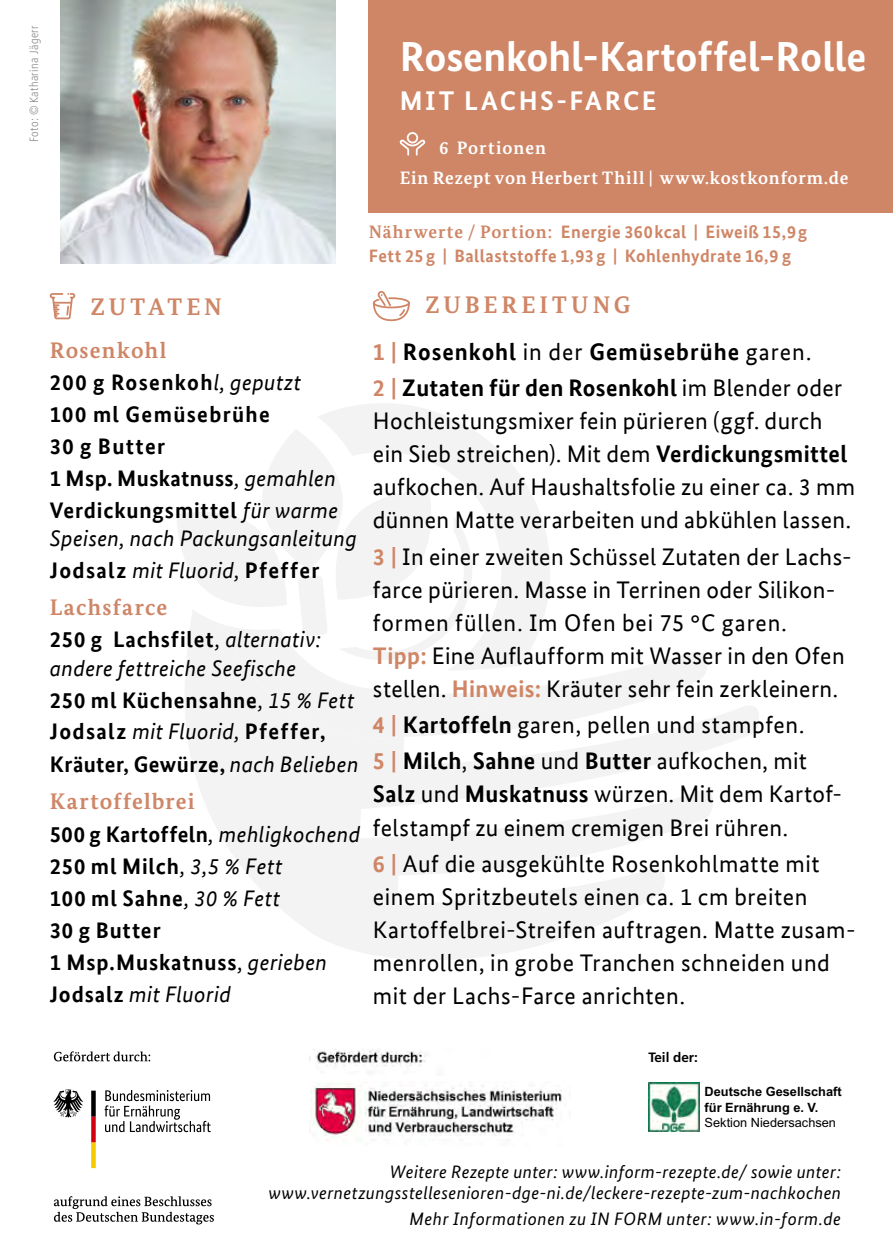
<style>
.page{position:relative;width:893px;height:1259px;background:#fff}
.page>*{position:absolute;margin:0;border:0;box-sizing:border-box;transform-origin:0 0}
.t1{font:700 42px "Bundes Sans";color:#fff}
.t2{font:700 27px "Bundes Sans";letter-spacing:.09em;color:#fff}
.t3{font:24px/33px "Bundes Sans Office";letter-spacing:.02em;color:#000}
.t4{font:700 24px/36.3px "Bundes Sans Office";letter-spacing:.025em;color:#000}
.t5{font:700 24px "Bundes Serif";letter-spacing:.165em;color:#cf8666}
.t6{font:700 22.5px/31.8px "Bundes Sans Office";letter-spacing:.04em;color:#000}
.t7{font:italic 22.5px/31.8px "Bundes Sans Office";letter-spacing:.015em;color:#000}
.t8{font:700 22.5px "Bundes Serif";letter-spacing:.055em;color:#cf8666}
.t9{font:italic 18px/21px "Bundes Sans";letter-spacing:.025em;color:#000;text-align:right}
.t10{font:700 18px/24px "Bundes Sans Office";letter-spacing:.025em;color:#cf8666}
.t11{font:700 18px/30.3px "Bundes Serif";letter-spacing:.05em;color:#fff}
.t12{font:700 13.5px "Frutiger LT Std";color:#000}
.t13{font:700 12.9px/15.3px "Arial";color:#000}
.t14{font:12.9px "Arial";color:#000}
.t15{font:300 condensed 12px "Frutiger LT Std";letter-spacing:.04em;color:#8b8b8b}
.s1{font-family:"Bundes Serif"}
.s2{font-weight:400;font-style:italic}
.s3{font-weight:700;font-style:normal}
.s4{color:#cf8666}
.s5{font-weight:400}
.s6{font-weight:700}
.s7{font-weight:700;color:#cf8666}
</style>
<div class="page">
<svg style="left:54px;top:1051px;width:96px;height:10px"></svg>
<svg style="left:54px;top:1196px;width:160px;height:28px"></svg>
<svg style="left:53px;top:1089px;width:30px;height:28px"></svg>
<svg style="left:91px;top:1090px;width:5px;height:78px"></svg>
<svg style="left:105px;top:1090px;width:106px;height:42px"></svg>
<img style="left:309px;top:1049px;width:117px;height:17px">
<img style="left:309px;top:1083px;width:253px;height:58px">
<img style="left:648px;top:1083px;width:51px;height:48px">
<svg style="left:318px;top:403px;width:232px;height:206px;fill:#f3f3f3"></svg>
<svg style="left:188px;top:609px;width:571px;height:351px"></svg>
<svg style="left:177px;top:429px;width:323px;height:309px"></svg>
<div style="left:369px;top:0;width:524px;height:213px;background:#cf8666"></div>
<svg style="left:372px;top:291px;width:38px;height:31px"></svg>
<svg style="left:400px;top:132px;width:26px;height:24px"></svg>
<svg style="left:49px;top:293px;width:27px;height:27px"></svg>
<img style="left:60px;top:0;width:276px;height:264px">
<p class="t15" style="left:27px;top:142px;width:118px;rotate:-90deg">Foto: © Katharina Jägerr</p>
<h1 class="t1" style="left:400px;top:31px;width:468px">Rosenkohl-Kartoffel-Rolle</h1>
<p class="t2" style="left:400px;top:84px;width:258px">MIT LACHS-FARCE</p>
<p class="t11" style="left:400px;top:132px;width:450px;text-indent:40px">6 Portionen<br>Ein Rezept von Herbert Thill | www.kostkonform.de</p>
<p class="t10" style="left:369px;top:220px;width:440px"><span class="s1">Nährwerte / Portion:</span> Energie 360 kcal | Eiweiß 15,9 g<br>Fett 25 g | Ballaststoffe 1,93 g | Kohlenhydrate 16,9 g</p>
<p class="t5" style="left:91px;top:292px;width:133px">ZUTATEN</p>
<p class="t8" style="left:50px;top:337px;width:118px">Rosenkohl</p>
<p class="t6" style="left:50px;top:366px;width:290px">200 g Rosenkoh<span class="s2">l, geputzt<br></span>100 ml Gemüsebrühe<br>30 g Butter<br>1 Msp. Muskatnuss<span class="s2">, gemahlen<br></span>Verdickungsmittel <span class="s2">für warme</span></p>
<p class="t7" style="left:50px;top:522px;width:309px">Speisen, nach Packungsanleitung<br><span class="s3">Jodsalz</span> mit Fluorid, <span class="s3">Pfeffer</span></p>
<p class="t8" style="left:50px;top:594px;width:119px">Lachsfarce</p>
<p class="t7" style="left:50px;top:625px;width:273px;line-height:28.5px"><span class="s3">250 g Lachsfilet</span>, alternativ: andere fettreiche Seefische</p>
<p class="t6" style="left:50px;top:683px;width:310px">250 ml Küchensahne<span class="s2">, 15 % Fett<br></span>Jodsalz <span class="s2">mit Fluorid,</span> Pfeffer,<br>Kräuter, Gewürze, <span class="s2">nach Belieben</span></p>
<p class="t8" style="left:50px;top:788px;width:147px">Kartoffelbrei</p>
<p class="t6" style="left:50px;top:818px;width:312px">500 g Kartoffeln<span class="s2">, mehligkochend<br></span>250 ml Milch<span class="s2">, 3,5 % Fett<br></span>100 ml Sahne<span class="s2">, 30 % Fett<br></span>30 g Butter<br>1 Msp.Muskatnuss<span class="s2">, gerieben<br></span>Jodsalz <span class="s2">mit Fluorid</span></p>
<p class="t5" style="left:425px;top:290px;width:207px">ZUBEREITUNG</p>
<p class="t4" style="left:373px;top:333px;width:471px"><span class="s4">1 |</span> Rosenkohl <span class="s5">in der</span> Gemüsebrühe <span class="s5">garen.<br></span><span class="s4">2 |</span> Zutaten für den Rosenkohl <span class="s5">im Blender oder</span></p>
<p class="t3" style="left:373px;top:404px;width:484px">Hochleistungsmixer fein pürieren (ggf. durch ein Sieb streichen). Mit dem <span class="s6">Verdickungsmittel </span>aufkochen. Auf Haushaltsfolie zu einer ca. 3 mm dünnen Matte verarbeiten und abkühlen lassen.</p>
<p class="t3" style="left:373px;top:540px;width:480px"><span class="s7">3 |</span> In einer zweiten Schüssel Zutaten der Lachs&shy;farce pürieren. Masse in Terrinen oder Silikon&shy;formen füllen. Im Ofen bei 75 °C garen.<br><span class="s7">Tipp:</span> Eine Auflaufform mit Wasser in den Ofen stellen. <span class="s7">Hinweis:</span> Kräuter sehr fein zerkleinern.</p>
<p class="t3" style="left:373px;top:706px;width:436px;line-height:36.3px"><span class="s7">4 |</span> <span class="s6">Kartoffeln</span> garen, pellen und stampfen.<br><span class="s7">5 |</span> <span class="s6">Milch</span>, <span class="s6">Sahne</span> und <span class="s6">Butter</span> aufkochen, mit</p>
<p class="t3" style="left:373px;top:778px;width:471px"><span class="s6">Salz</span> und <span class="s6">Muskatnuss</span> würzen. Mit dem Kartof&shy;felstampf zu einem cremigen Brei rühren.</p>
<p class="t3" style="left:373px;top:847px;width:484px"><span class="s7">6 |</span> Auf die ausgekühlte Rosenkohlmatte mit einem Spritzbeutels einen ca. 1 cm breiten Kartoffelbrei-Streifen auftragen. Matte zusam&shy;menrollen, in grobe Tranchen schneiden und mit der Lachs-Farce anrichten.</p>
<p class="t12" style="left:648px;top:1049px;width:51px">Teil der:</p>
<p class="t13" style="left:705px;top:1084px;width:139px">Deutsche Gesellschaft für Ernährung e. V.</p>
<p class="t14" style="left:705px;top:1114px;width:133px">Sektion Niedersachsen</p>
<p class="t9" style="left:269px;top:1161px;width:574px">Weitere Rezepte unter: www.inform-rezepte.de/ sowie unter: www.vernetzungsstellesenioren-dge-ni.de/leckere-rezepte-zum-nachkochen</p>
<p class="t9" style="left:409px;top:1207px;width:433px">Mehr Informationen zu IN FORM unter: www.in-form.de</p>
</div>
